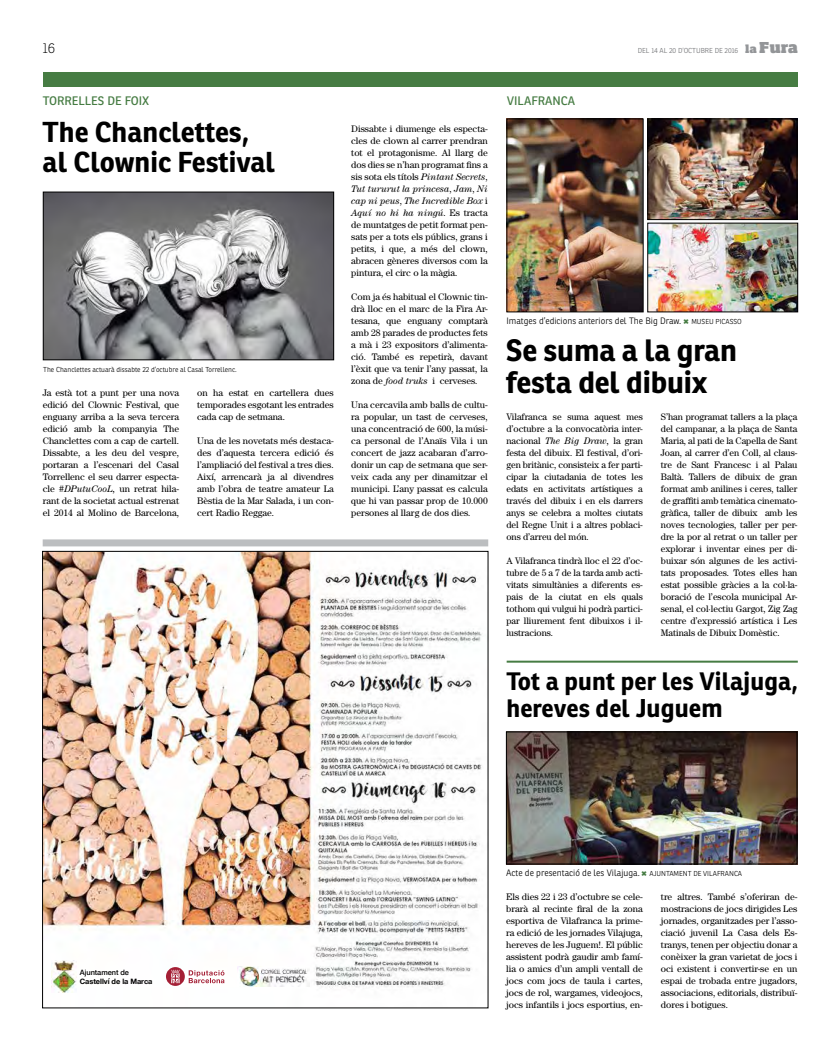
<style>
.page{position:relative;width:823px;height:1049px;background:#fff}
.page>*{position:absolute;margin:0;border:0;box-sizing:border-box;transform-origin:0 0}
.t1{font:700 30px/32px "Ronnia";letter-spacing:-.005em;color:#000}
.t2{font:700 28px/30px "Ronnia";color:#000}
.t3{font:700 24.5px/27px "Ronnia";letter-spacing:.005em;color:#000}
.t4{font:100 14px "Ronnia";color:#000}
.t5{font:12px "Ronnia";color:#467c43}
.t6{font:9.5px/12px "Century";letter-spacing:-.005em;color:#000;text-align:justify}
.t7{font:300 9px "Ronnia";color:#000}
.t8{font:700 7.4px "Helvetica Neue";letter-spacing:-.005em;color:#000}
.t9{font:500 7.4px "Helvetica Neue";letter-spacing:-.005em;color:#000}
.t10{font:300 7px "Ronnia";color:#000}
.t11{font:300 7px "Ronnia";color:#6d6e71}
.s1{font-family:"Soho Std";font-weight:800;font-size:10.9px;color:#939598}
.s2{font-family:"Soho Std";font-weight:800;font-size:14.8px;color:#939598}
.s3{font-style:italic}
.s4{font-size:7px}
.s5{font-size:25px}
</style>
<div class="page">
<div style="left:43px;top:72px;width:754px;height:14px;background:#467c43"></div>
<div style="left:43px;top:539px;width:445px;height:7px;background:#bcbec0"></div>
<img style="left:45px;top:194px;width:286px;height:164px">
<div style="left:43px;top:192px;width:290px;height:168px;border:1px solid #000"></div>
<img style="left:508px;top:121px;width:133px;height:189px">
<div style="left:506px;top:119px;width:137px;height:193px;border:1px solid #000"></div>
<img style="left:649px;top:121px;width:145px;height:97px">
<div style="left:647px;top:119px;width:149px;height:101px;border:1px solid #000"></div>
<img style="left:649px;top:225px;width:146px;height:85px">
<img style="left:508px;top:734px;width:286px;height:128px">
<div style="left:506px;top:732px;width:290px;height:132px;border:1px solid #000"></div>
<hr style="left:506px;top:661px;width:291px;height:2px;background:#467c43">
<img style="left:44px;top:553px;width:438px;height:435px">
<img style="left:51px;top:960px;width:25px;height:33px">
<svg style="left:166px;top:967px;width:58px;height:19px"></svg>
<img style="left:237px;top:966px;width:72px;height:20px">
<h3 class="t4" style="left:43px;top:40px;width:14px">16</h3>
<p class="t11" style="left:637px;top:46px;width:162px">DEL 14 AL 20 D’OCTUBRE DE 2016 <span class="s1">la</span> <span class="s2">Fura</span></p>
<p class="t5" style="left:43px;top:93px;width:108px">TORRELLES DE FOIX</p>
<p class="t5" style="left:506px;top:93px;width:70px">VILAFRAN CA</p>
<h2 class="t2" style="left:43px;top:117px;width:234px">The Chanclettes, al Clownic Festival</h2>
<p class="t10" style="left:43px;top:365px;width:195px">The Chanclettes actuarà dissabte 22 d’octubre al Casal Torrellenc.</p>
<p class="t6" style="left:43px;top:387px;width:138px">Ja està tot a punt per una nova edició del Clownic Festival, que enguany arriba a la seva tercera edició amb la companyia The Chanclettes com a cap de cartell.<br>Dissabte, a les deu del vespre, portaran a l’escenari del Casal Torrellenc el seu darrer especta&shy;cle <span class="s3">#DPutuCooL,</span> un retrat hila&shy;rant de la societat actual estrenat el 2014 al Molino de Barcelona,</p>
<p class="t6" style="left:197px;top:387px;width:138px">on ha estat en cartellera dues temporades esgotant les entrades cada cap de setmana.</p>
<p class="t6" style="left:197px;top:435px;width:138px">Una de les novetats més destaca&shy;des d’aquesta tercera edició és l’ampliació del festival a tres dies.<br>Així, arrencarà ja al divendres amb l’obra de teatre amateur La Bèstia de la Mar Salada, i un con&shy;cert Radio Reggae.</p>
<p class="t6" style="left:351px;top:123px;width:138px">Dissabte i diumenge els especta&shy;cles de clown al carrer prendran tot el protagonisme. Al llarg de dos dies se n’han programat fins a sis sota els títols <span class="s3">Pintant Secrets</span>, <span class="s3">Tut tururut la princesa</span>, <span class="s3">Jam</span>, <span class="s3">Ni cap ni peus</span>, <span class="s3">The Incredible Box</span> i <span class="s3">Aquí no hi ha ningú</span>. Es tracta de muntatges de petit format pen&shy;sats per a tots els públics, grans i petits, i que, a més del clown, abracen gèneres diversos com la pintura, el circ o la màgia.</p>
<p class="t6" style="left:351px;top:291px;width:138px">Com ja és habitual el Clownic tin&shy;drà lloc en el marc de la Fira Ar&shy;tesana, que enguany comptarà amb 28 parades de productes fets a mà i 23 expositors d’alimenta&shy;ció. També es repetirà, davant l’èxit que va tenir l’any passat, la zona de <span class="s3">food truks</span> i cerveses.</p>
<p class="t6" style="left:351px;top:399px;width:138px">Una cercavila amb balls de cultu&shy;ra popular, un tast de cerveses, una concentració de 600, la músi&shy;ca personal de l’Anaïs Vila i un concert de jazz acabaran d’arro&shy;donir un cap de setmana que ser&shy;veix cada any per dinamitzar el municipi. L’any passat es calcula que hi van passar prop de 10.000 persones al llarg de dos dies.</p>
<p class="t7" style="left:506px;top:315px;width:237px">Imatges d’edicions anteriors del The Big Draw. <span class="s4">MUSEU PICASSO</span></p>
<h1 class="t1" style="left:506px;top:334px;width:232px">Se suma a la gran festa del dibuix</h1>
<p class="t6" style="left:506px;top:411px;width:138px">Vilafranca se suma aquest mes d’octubre a la convocatòria inter&shy;nacional <span class="s3">The Big Draw,</span> la gran festa del dibuix. El festival, d’ori&shy;gen britànic, consisteix a fer parti&shy;cipar la ciutadania de totes les edats en activitats artístiques a través del dibuix i en els darrers anys se celebra a moltes ciutats del Regne Unit i a altres poblaci&shy;ons d’arreu del món.</p>
<p class="t6" style="left:506px;top:555px;width:138px">A Vilafranca tindrà lloc el 22 d’oc&shy;tubre de 5 a 7 de la tarda amb acti&shy;vitats simultànies a diferents es&shy;pais de la ciutat en els quals tothom qui vulgui hi podrà partici&shy;par lliurement fent dibuixos i il· lustracions.</p>
<p class="t6" style="left:660px;top:411px;width:138px">S’han programat tallers a la plaça del campanar, a la plaça de Santa Maria, al pati de la Capella de Sant Joan, al carrer d’en Coll, al claus&shy;tre de Sant Francesc i al Palau Baltà. Tallers de dibuix de gran format amb anilines i ceres, taller de graffiti amb temàtica cinemato&shy;gràfica, taller de dibuix amb les noves tecnologies, taller per per&shy;dre la por al retrat o un taller per explorar i inventar eines per di&shy;buixar són algunes de les activi&shy;tats proposades. Totes elles han estat possible gràcies a la col·la&shy;boració de l’escola municipal Ar&shy;senal, el col·lectiu Gargot, Zig Zag centre d’expressió artística i Les Matinals de Dibuix Domèstic.</p>
<h3 class="t3" style="left:506px;top:668px;width:293px">Tot a punt per les Vilajuga, hereves del <span class="s5">Juguem</span></h3>
<p class="t9" style="left:80px;top:966px;width:51px">Ajuntament de</p>
<p class="t8" style="left:80px;top:975px;width:74px">Castellví de la Marca</p>
<p class="t7" style="left:506px;top:867px;width:237px">Acte de presentació de les Vilajuga. <span class="s4">AJUNTAMENT DE VILAFRANCA</span></p>
<p class="t6" style="left:506px;top:891px;width:138px">Els dies 22 i 23 d’octubre se cele&shy;brarà al recinte firal de la zona esportiva de Vilafranca la prime&shy;ra edició de les jornades Vilajuga, hereves de les Juguem!. El públic assistent podrà gaudir amb famí&shy;lia o amics d’un ampli ventall de jocs com jocs de taula i cartes, jocs de rol, wargames, videojocs, jocs infantils i jocs esportius, en-</p>
<p class="t6" style="left:660px;top:891px;width:138px">tre altres. També s’oferiran de&shy;mostracions de jocs dirigides Les jornades, organitzades per l’asso&shy;ciació juvenil La Casa dels Es&shy;tranys, tenen per objectiu donar a conèixer la gran varietat de jocs i oci existent i convertir-se en un espai de trobada entre jugadors, associacions, editorials, distribuï&shy;dores i botigues.</p>
</div>
